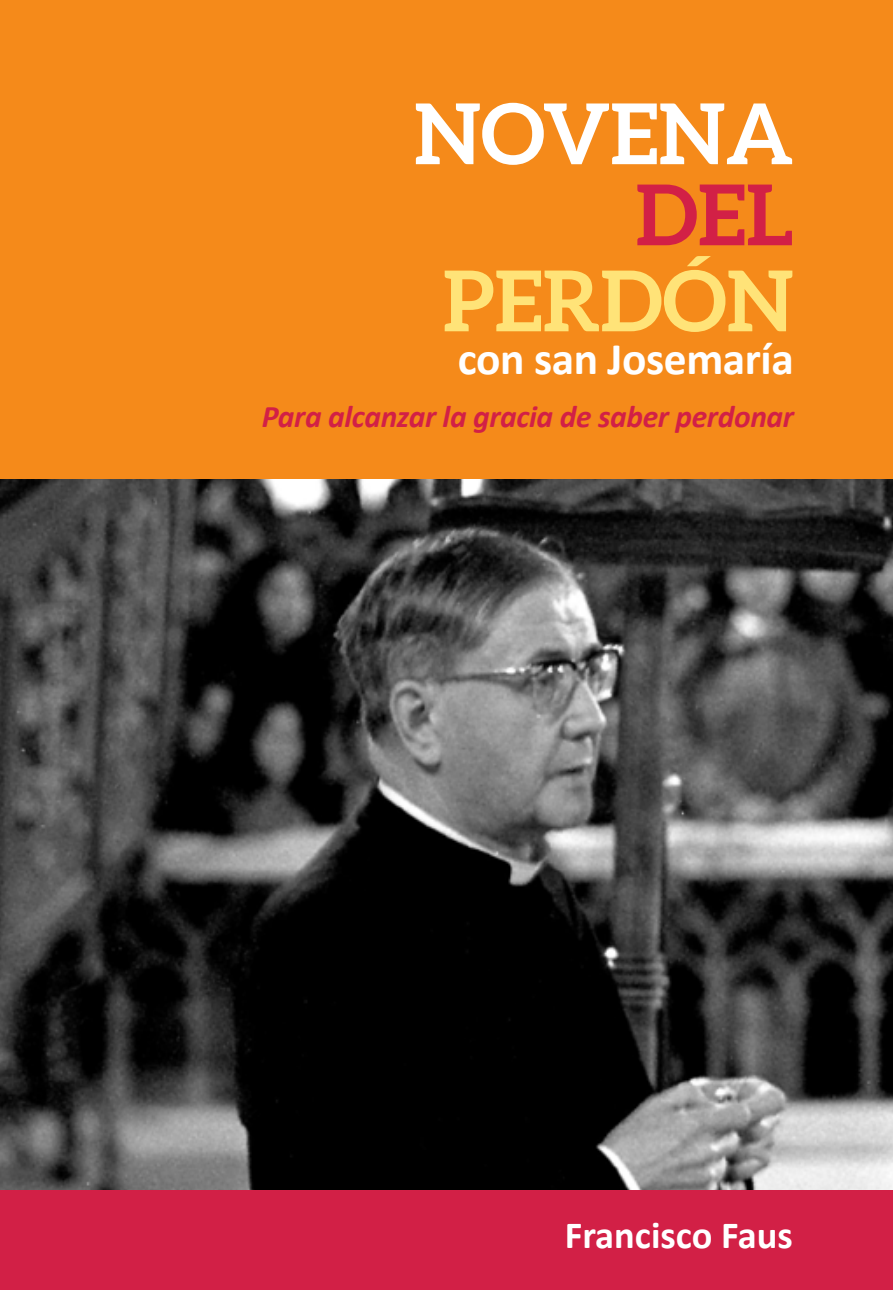
<style>
.page{position:relative;width:893px;height:1290px;background:#fff}
.page>*{position:absolute;margin:0;border:0;box-sizing:border-box;transform-origin:0 0}
.t1{font:700 84px "Aleo";color:#fff}
.t2{font:700 84px "Aleo";color:#ffe378}
.t3{font:700 84px "Aleo";color:#d22046}
.t4{font:700 45.5px "Calibri";letter-spacing:-.01em;color:#fff}
.t5{font:700 38.5px "Calibri";color:#fff}
.t6{font:italic 700 31.5px "Calibri";letter-spacing:-.01em;color:#d22046}
</style>
<div class="page">
<img style="left:0;top:478px;width:893px;height:713px">
<div style="left:0;top:0;width:893px;height:478px;background:#f58a1a"></div>
<div style="left:0;top:1191px;width:893px;height:99px;background:#d22046"></div>
<h1 class="t1" style="left:414px;top:85px;width:381px">NOVENA</h1>
<h1 class="t3" style="left:636px;top:166px;width:160px">DEL</h1>
<h1 class="t2" style="left:443px;top:252px;width:352px">PERDÓN</h1>
<h2 class="t4" style="left:458px;top:330px;width:337px">con san Josemaría</h2>
<p class="t6" style="left:262px;top:396px;width:534px">Para alcanzar la gracia de saber perdonar</p>
<p class="t5" style="left:565px;top:1210px;width:230px">Francisco Faus</p>
</div>
